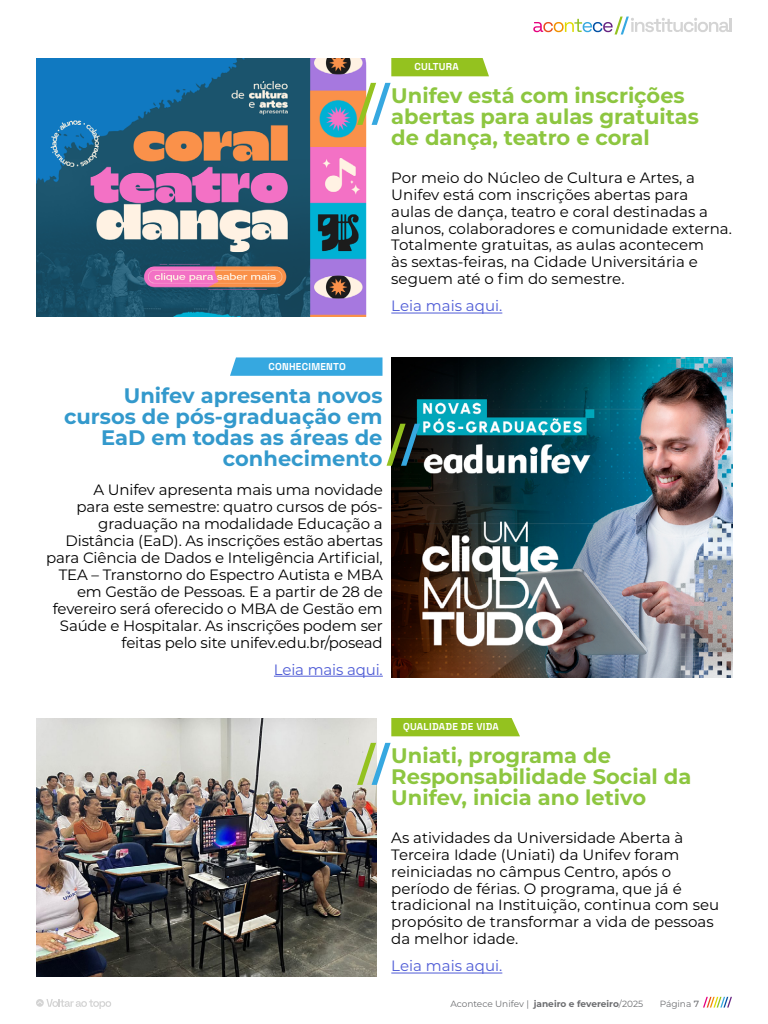
<style>
.page{position:relative;width:768px;height:1024px;background:#fff}
.page>*{position:absolute;margin:0;border:0;box-sizing:border-box;transform-origin:0 0}
.t1{font:700 21px/21px "Montserrat";color:#8dc640}
.t2{font:700 21px/21px "Montserrat";color:#39c;text-align:right}
.t3{font:15px/17px "Montserrat";letter-spacing:-.01em;color:#000}
.t4{font:15px "Montserrat";color:#4f5cd6}
.t5{font:700 10px "Space Grotesk";letter-spacing:.025em;color:#fff}
.t6{font:9px "Montserrat";color:#6d6e71}
.s1{font-weight:700}
.s2{font-weight:500}
</style>
<div class="page">
<svg style="left:703px;top:997px;width:29px;height:11px"></svg>
<svg style="left:533px;top:17px;width:199px;height:17px"></svg>
<svg style="left:38px;top:999px;width:73px;height:10px"></svg>
<img style="left:36px;top:58px;width:340px;height:259px">
<img style="left:36px;top:718px;width:341px;height:259px">
<hr style="left:391px;top:313px;width:111px;height:1px;background:#4f5cd6">
<hr style="left:391px;top:973px;width:111px;height:1px;background:#4f5cd6">
<svg style="left:357px;top:83px;width:34px;height:42px"></svg>
<svg style="left:357px;top:743px;width:34px;height:42px"></svg>
<div style="left:391px;top:58px;width:98px;height:18px;background:#94c21f"></div>
<div style="left:391px;top:718px;width:129px;height:18px;background:#94c21f"></div>
<img style="left:392px;top:357px;width:341px;height:320px">
<hr style="left:274px;top:676px;width:109px;height:1px;background:#4f5cd6">
<svg style="left:387px;top:424px;width:33px;height:42px"></svg>
<svg style="left:230px;top:357px;width:153px;height:19px;background:#41ace1"></svg>
<p class="t5" style="left:414px;top:60px;width:46px">CULTURA</p>
<h1 class="t1" style="left:391px;top:84px;width:309px">Unifev está com inscrições abertas para aulas gratuitas de dança, teatro e coral</h1>
<p class="t3" style="left:391px;top:168px;width:342px">Por meio do Núcleo de Cultura e Artes, a Unifev está com inscrições abertas para<br>aulas de dança, teatro e coral destinadas a alunos, colaboradores e comunidade externa.<br>Totalmente gratuitas, as aulas acontecem<br>às sextas-feiras, na Cidade Universitária e seguem até o fim do semestre.</p>
<p class="t4" style="left:391px;top:296px;width:113px">Leia mais aqui.</p>
<p class="t5" style="left:269px;top:359px;width:79px">CONHECIMENTO</p>
<h1 class="t2" style="left:64px;top:384px;width:320px">Unifev apresenta novos cursos de pós-graduação em<br>EaD em todas as áreas de conhecimento</h1>
<p class="t3" style="left:46px;top:480px;width:338px;text-align:right">A Unifev apresenta mais uma novidade<br>para este semestre: quatro cursos de pós&shy;graduação na modalidade Educação a Distância (EaD). As inscrições estão abertas para Ciência de Dados e Inteligência Artificial, TEA – Transtorno do Espectro Autista e MBA em Gestão de Pessoas. E a partir de 28 de fevereiro será oferecido o MBA de Gestão em Saúde e Hospitalar. As inscrições podem ser feitas pelo site unifev.edu.br/posead</p>
<p class="t4" style="left:274px;top:659px;width:110px">Leia mais aqui.</p>
<p class="t5" style="left:403px;top:720px;width:97px">QUALIDADE DE VIDA</p>
<h1 class="t1" style="left:391px;top:744px;width:302px">Uniati, programa de<br>Responsabilidade Social da<br>Unifev, inicia ano letivo</h1>
<p class="t3" style="left:391px;top:828px;width:329px">As atividades da Universidade Aberta à Terceira Idade (Uniati) da Unifev foram reiniciadas no câmpus Centro, após o período de férias. O programa, que já é tradicional na Instituição, continua com seu propósito de transformar a vida de pessoas da melhor idade.</p>
<p class="t4" style="left:391px;top:956px;width:113px">Leia mais aqui.</p>
<p class="t6" style="left:450px;top:997px;width:194px">Acontece Unifev | <span class="s1">janeiro e fevereiro</span>/2025</p>
<p class="t6" style="left:660px;top:997px;width:41px">Página <span class="s2">7</span></p>
</div>
